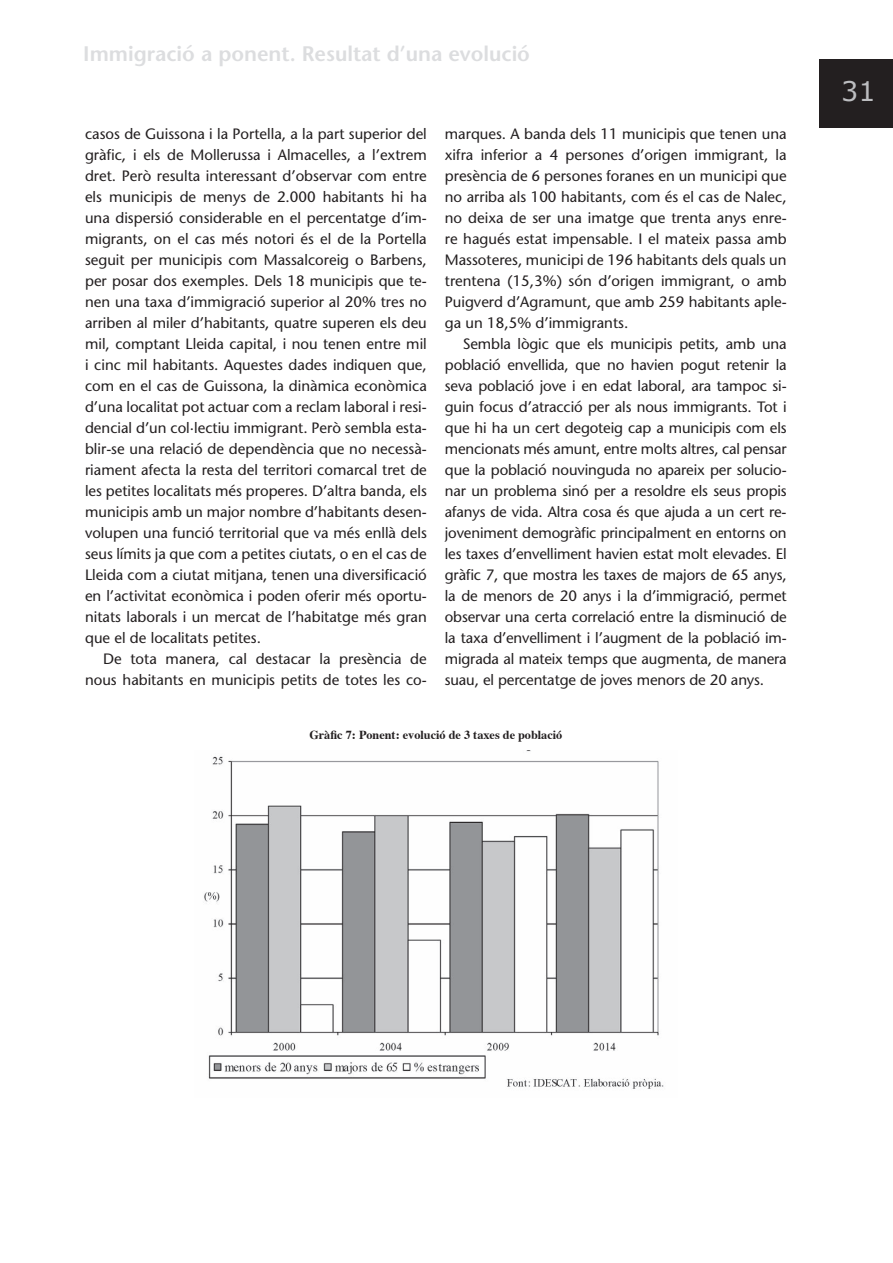
<style>
.page{position:relative;width:893px;height:1263px;background:#fff}
.page>*{position:absolute;margin:0;border:0;box-sizing:border-box;transform-origin:0 0}
.t1{font:27px "Verdana";color:#bcbdc0}
.t2{font:600 21px "Stone Sans";color:#dcdddf}
.t3{font:15px/21px "Stone Sans";color:#231f20;text-align:justify}
.t4{font:700 12.3px "Times";color:#231f20}
</style>
<div class="page">
<div style="left:819px;top:60px;width:74px;height:68px;background:#231f20"></div>
<img style="left:204px;top:751px;width:460px;height:338px">
<h2 class="t2" style="left:83px;top:41px;width:448px">Immigració a ponent. Resultat d’una evolució</h2>
<p class="t3" style="left:85px;top:123px;width:343px">casos de Guissona i la Portella, a la part superior del gràfic, i els de Mollerussa i Almacelles, a l’extrem dret. Però resulta interessant d’observar com entre els municipis de menys de 2.000 habitants hi ha una dispersió considerable en el percentatge d’im&shy;migrants, on el cas més notori és el de la Portella seguit per municipis com Massalcoreig o Barbens, per posar dos exemples. Dels 18 municipis que te&shy;nen una taxa d’immigració superior al 20% tres no arriben al miler d’habitants, quatre superen els deu mil, comptant Lleida capital, i nou tenen entre mil i cinc mil habitants. Aquestes dades indiquen que, com en el cas de Guissona, la dinàmica econòmica d’una localitat pot actuar com a reclam laboral i resi&shy;dencial d’un col·lectiu immigrant. Però sembla esta&shy;blir-se una relació de dependència que no necessà&shy;riament afecta la resta del territori comarcal tret de les petites localitats més properes. D’altra banda, els municipis amb un major nombre d’habitants desen&shy;volupen una funció territorial que va més enllà dels seus límits ja que com a petites ciutats, o en el cas de Lleida com a ciutat mitjana, tenen una diversificació en l’activitat econòmica i poden oferir més oportu&shy;nitats laborals i un mercat de l’habitatge més gran que el de localitats petites.</p>
<p class="t3" style="left:85px;top:648px;width:343px;text-align:right">De tota manera, cal destacar la presència de nous habitants en municipis petits de totes les co-</p>
<p class="t3" style="left:445px;top:123px;width:343px">marques. A banda dels 11 municipis que tenen una xifra inferior a 4 persones d’origen immigrant, la presència de 6 persones foranes en un municipi que no arriba als 100 habitants, com és el cas de Nalec, no deixa de ser una imatge que trenta anys enre&shy;re hagués estat impensable. I el mateix passa amb Massoteres, municipi de 196 habitants dels quals un trentena (15,3%) són d’origen immigrant, o amb Puigverd d’Agramunt, que amb 259 habitants aple&shy;ga un 18,5% d’immigrants.</p>
<p class="t3" style="left:445px;top:333px;width:343px;text-indent:18px">Sembla lògic que els municipis petits, amb una població envellida, que no havien pogut retenir la seva població jove i en edat laboral, ara tampoc si&shy;guin focus d’atracció per als nous immigrants. Tot i que hi ha un cert degoteig cap a municipis com els mencionats més amunt, entre molts altres, cal pensar que la població nouvinguda no apareix per solucio&shy;nar un problema sinó per a resoldre els seus propis afanys de vida. Altra cosa és que ajuda a un cert re&shy;joveniment demogràfic principalment en entorns on les taxes d’envelliment havien estat molt elevades. El gràfic 7, que mostra les taxes de majors de 65 anys, la de menors de 20 anys i la d’immigració, permet observar una certa correlació entre la disminució de la taxa d’envelliment i l’augment de la població im&shy;migrada al mateix temps que augmenta, de manera suau, el percentatge de joves menors de 20 anys.</p>
<p class="t4" style="left:309px;top:723px;width:255px">Gràfic 7: Ponent: evolució de 3 taxes de població</p>
<h1 class="t1" style="left:841px;top:72px;width:36px">31</h1>
</div>
